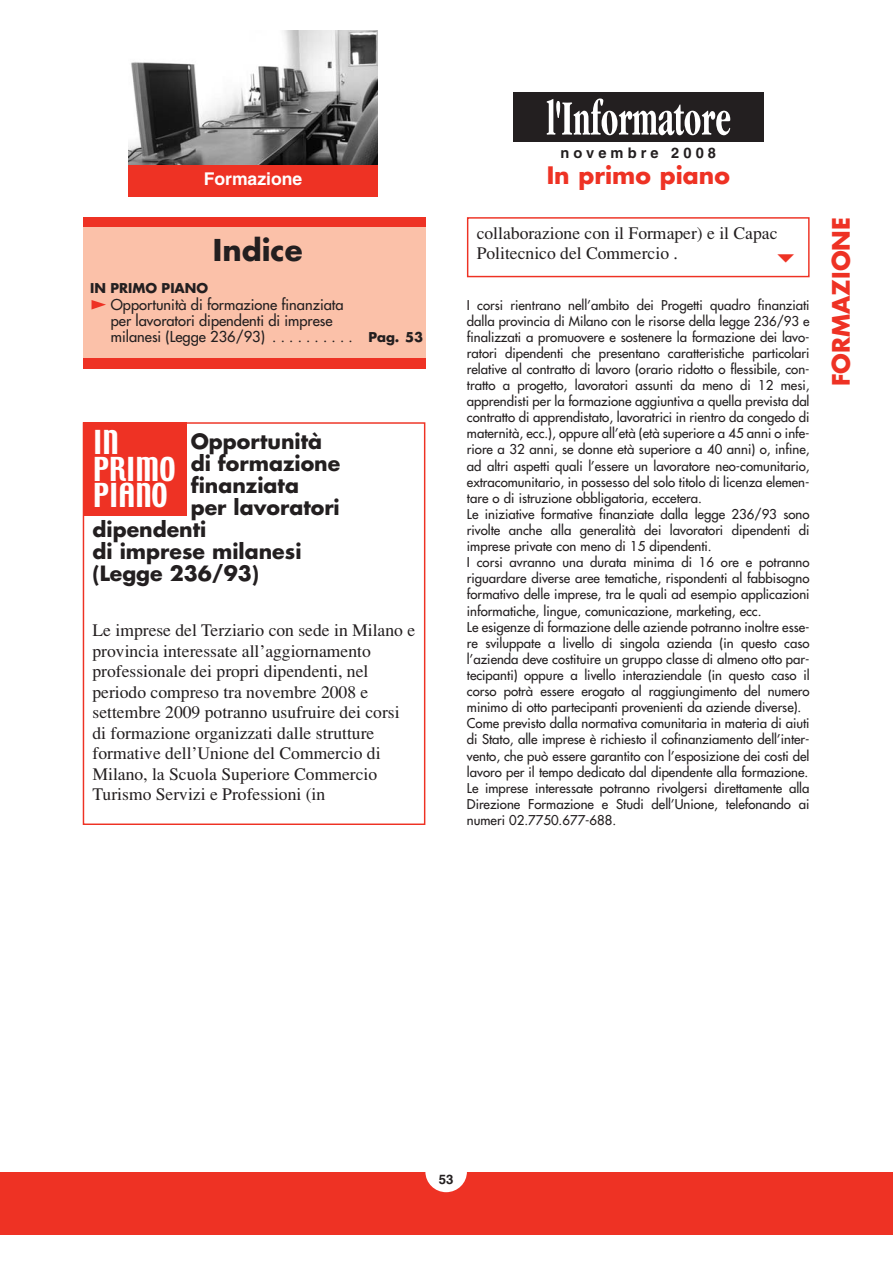
<style>
.page{position:relative;width:893px;height:1263px;background:#fff}
.page>*{position:absolute;margin:0;border:0;box-sizing:border-box;transform-origin:0 0}
.t1{font:29.25px/26.4px "Techno";color:#fff}
.t2{font:700 29.25px "Futura";color:#231f20}
.t3{font:700 23.4px "Futura";color:#ee3224}
.t4{font:700 20.55px "Futura";color:#231f20}
.t5{font:17.55px/20.5px "Times";color:#231f20}
.t6{font:700 17.55px "Helvetica";color:#fff}
.t7{font:14.7px/16px "Futura";color:#231f20}
.t8{font:700 14.7px "Helvetica";letter-spacing:.28em;color:#231f20}
.t9{font:13.2px/16px "Futura";color:#231f20}
.t10{font:700 13.2px "Futura";color:#231f20}
.t11{font:700 13.2px "Helvetica";color:#231f20}
.s1{font-weight:700;font-size:13.2px}
</style>
<div class="page">
<div style="left:0;top:1172px;width:892px;height:62px;background:#ee3224"></div>
<div style="left:425px;top:1151px;width:42px;height:41px;background:#fff;border-radius:50%"></div>
<div style="left:128px;top:165px;width:249px;height:32px;background:#ee3224"></div>
<img style="left:128px;top:30px;width:249px;height:135px">
<div style="left:513px;top:93px;width:250px;height:49px;background:#231f20"></div>
<svg style="left:546px;top:98px;width:184px;height:37px"></svg>
<div style="left:83px;top:217px;width:342px;height:17px;background:#ee3224"></div>
<div style="left:83px;top:228px;width:342px;height:130px;background:#fbc1a9"></div>
<div style="left:83px;top:422px;width:103px;height:94px;background:#ee3224"></div>
<svg style="left:91px;top:300px;width:15px;height:10px"></svg>
<div style="left:83px;top:358px;width:342px;height:10px;background:#ee3224"></div>
<div style="left:467px;top:217px;width:342px;height:60px;border:1px solid #ee3224"></div>
<h3 class="t6" style="left:204px;top:173px;width:100px">Formazione</h3>
<h1 class="t2" style="left:213px;top:237px;width:91px">Indice</h1>
<p class="t8" style="left:560px;top:148px;width:157px">novembre 2008</p>
<h2 class="t3" style="left:546px;top:165px;width:185px">In primo piano</h2>
<h3 class="t5" style="left:476px;top:224px;width:302px">collaborazione con il Formaper) e il Capac<br>Politecnico del Commercio .</h3>
<p class="t10" style="left:90px;top:282px;width:120px">IN PRIMO PIANO</p>
<p class="t7" style="left:111px;top:297px;width:314px">Opportunità di formazione finanziata<br>per lavoratori dipendenti di imprese<br>milanesi (Legge 236/93) . . . . . . . . . . <span class="s1">Pag. 53</span></p>
<p class="t9" style="left:467px;top:298px;width:344px">I corsi rientrano nell’ambito dei Progetti quadro finanziati dalla provincia di Milano con le risorse della legge 236/93 e finalizzati a promuovere e sostenere la formazione dei lavo&shy;ratori dipendenti che presentano caratteristiche particolari relative al contratto di lavoro (orario ridotto o flessibile, con&shy;tratto a progetto, lavoratori assunti da meno di 12 mesi, apprendisti per la formazione aggiuntiva a quella prevista dal contratto di apprendistato, lavoratrici in rientro da congedo di maternità, ecc.), oppure all’età (età superiore a 45 anni o infe&shy;riore a 32 anni, se donne età superiore a 40 anni) o, infine, ad altri aspetti quali l’essere un lavoratore neo-comunitario, extracomunitario, in possesso del solo titolo di licenza elemen&shy;tare o di istruzione obbligatoria, eccetera.<br>Le iniziative formative finanziate dalla legge 236/93 sono rivolte anche alla generalità dei lavoratori dipendenti di imprese private con meno di 15 dipendenti.<br>I corsi avranno una durata minima di 16 ore e potranno riguardare diverse aree tematiche, rispondenti al fabbisogno formativo delle imprese, tra le quali ad esempio applicazioni informatiche, lingue, comunicazione, marketing, ecc.<br>Le esigenze di formazione delle aziende potranno inoltre esse&shy;re sviluppate a livello di singola azienda (in questo caso l’azienda deve costituire un gruppo classe di almeno otto par&shy;tecipanti) oppure a livello interaziendale (in questo caso il corso potrà essere erogato al raggiungimento del numero minimo di otto partecipanti provenienti da aziende diverse).<br>Come previsto dalla normativa comunitaria in materia di aiuti di Stato, alle imprese è richiesto il cofinanziamento dell’inter&shy;vento, che può essere garantito con l’esposizione dei costi del lavoro per il tempo dedicato dal dipendente alla formazione.<br>Le imprese interessate potranno rivolgersi direttamente alla Direzione Formazione e Studi dell’Unione, telefonando ai numeri 02.7750.677-688.</p>
<h1 class="t1" style="left:93px;top:431px;width:84px">IN<br>PRIMO<br>PIANO</h1>
<h3 class="t4" style="left:191px;top:432px;width:133px">Opportunità</h3>
<h3 class="t4" style="left:191px;top:454px;width:151px">di formazione</h3>
<h3 class="t4" style="left:191px;top:476px;width:110px">finanziata</h3>
<h3 class="t4" style="left:191px;top:498px;width:151px">per lavoratori</h3>
<h3 class="t4" style="left:92px;top:520px;width:115px">dipendenti</h3>
<h3 class="t4" style="left:92px;top:542px;width:210px">di imprese milanesi</h3>
<h3 class="t4" style="left:92px;top:564px;width:168px">(Legge 236/93)</h3>
<p class="t5" style="left:92px;top:622px;width:324px">Le imprese del Terziario con sede in Milano e provincia interessate all’aggiornamento professionale dei propri dipendenti, nel periodo compreso tra novembre 2008 e settembre 2009 potranno usufruire dei corsi di formazione organizzati dalle strutture formative dell’Unione del Commercio di Milano, la Scuola Superiore Commercio Turismo Servizi e Professioni (in</p>
<h2 class="t3" style="left:830px;top:386px;width:171px;rotate:-90deg">FORMAZIONE</h2>
<p class="t11" style="left:439px;top:1175px;width:16px">53</p>
</div>
